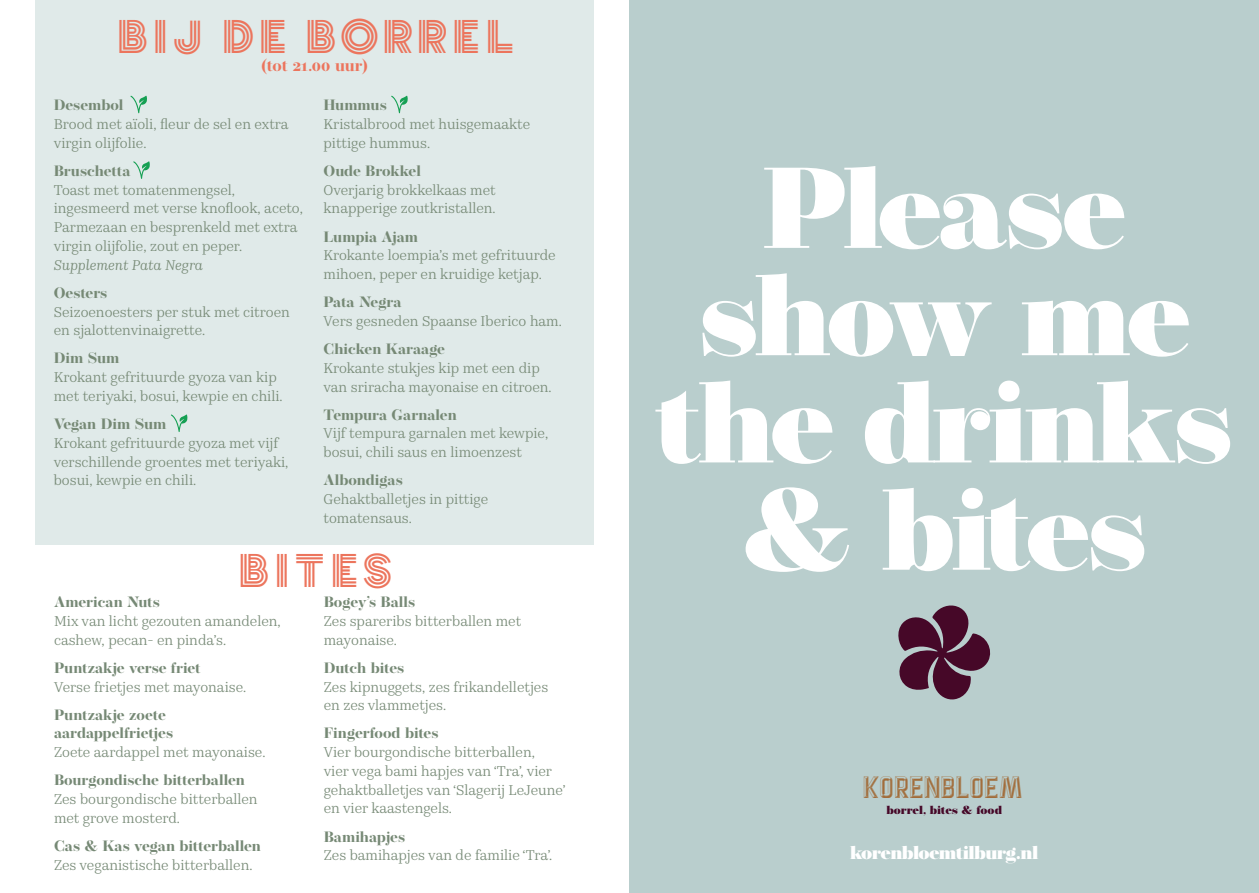
<style>
.page{position:relative;width:1259px;height:893px;background:#fff}
.page>*{position:absolute;margin:0;border:0;box-sizing:border-box;transform-origin:0 0}
.t1{font:900 114.45px/107.2px "Operetta 12";letter-spacing:-.03em;color:#fff;text-align:center}
.t2{font:45px "THESOCIAL";letter-spacing:.02em;color:#ec755d}
.t3{font:29.4px "Playerinnershadow";color:#a26c39}
.t4{font:900 18.45px "Operetta 12";letter-spacing:-.03em;color:#fff}
.t5{font:700 16.5px "Operetta 12";color:#ec755d}
.t6{font:700 15px/18.8px "Operetta 12";color:#768975}
.t7{font:14.25px/18.8px "Kazimir Text";color:#768975}
.t8{font:italic 14.25px "Kazimir Text";color:#768975}
.t9{font:900 11.55px "Operetta 12";color:#460828}
</style>
<div class="page">
<div style="left:36px;top:0;width:558px;height:544px;background:#e0eae9"></div>
<div style="left:629px;top:0;width:630px;height:893px;background:#b9cecd"></div>
<svg style="left:898px;top:605px;width:93px;height:95px"></svg>
<svg style="left:130px;top:96px;width:17px;height:17px"></svg>
<svg style="left:133px;top:161px;width:17px;height:18px"></svg>
<svg style="left:171px;top:414px;width:16px;height:18px"></svg>
<svg style="left:391px;top:96px;width:17px;height:17px"></svg>
<h2 class="t2" style="left:114px;top:17px;width:402px">BIJ DE BORREL</h2>
<p class="t5" style="left:261px;top:56px;width:109px">(tot 21.00 uur)</p>
<p class="t6" style="left:54px;top:96px;width:71px">Desembol</p>
<p class="t7" style="left:54px;top:114px;width:236px">Brood met aïoli, fleur de sel en extra virgin olijfolie.</p>
<p class="t6" style="left:54px;top:161px;width:78px">Bruschetta</p>
<p class="t7" style="left:54px;top:179px;width:251px">Toast met tomatenmengsel, ingesmeerd met verse knoflook, aceto, Parmezaan en besprenkeld met extra virgin olijfolie, zout en peper.</p>
<p class="t8" style="left:54px;top:254px;width:151px">Supplement Pata Negra</p>
<p class="t6" style="left:54px;top:283px;width:55px">Oesters</p>
<p class="t7" style="left:54px;top:301px;width:237px">Seizoenoesters per stuk met citroen en sjalottenvinaigrette.</p>
<p class="t6" style="left:54px;top:349px;width:67px">Dim Sum</p>
<p class="t7" style="left:54px;top:367px;width:230px">Krokant gefrituurde gyoza van kip met teriyaki, bosui, kewpie en chili.</p>
<p class="t6" style="left:54px;top:414px;width:114px">Vegan Dim Sum</p>
<p class="t7" style="left:54px;top:433px;width:236px">Krokant gefrituurde gyoza met vijf verschillende groentes met teriyaki, bosui, kewpie en chili.</p>
<p class="t6" style="left:323px;top:96px;width:65px">Hummus</p>
<p class="t7" style="left:323px;top:114px;width:208px">Kristalbrood met huisgemaakte pittige hummus.</p>
<p class="t6" style="left:323px;top:161px;width:99px">Oude Brokkel</p>
<p class="t7" style="left:323px;top:179px;width:174px">Overjarig brokkelkaas met knapperige zoutkristallen.</p>
<p class="t6" style="left:323px;top:227px;width:96px">Lumpia Ajam</p>
<p class="t7" style="left:323px;top:245px;width:233px">Krokante loempia’s met gefrituurde mihoen, peper en kruidige ketjap.</p>
<p class="t6" style="left:323px;top:293px;width:79px">Pata Negra</p>
<p class="t7" style="left:323px;top:311px;width:240px">Vers gesneden Spaanse Iberico ham.</p>
<p class="t6" style="left:323px;top:339px;width:123px">Chicken Karaage</p>
<p class="t7" style="left:323px;top:358px;width:230px">Krokante stukjes kip met een dip van sriracha mayonaise en citroen.</p>
<p class="t6" style="left:323px;top:405px;width:135px">Tempura Garnalen</p>
<p class="t7" style="left:323px;top:423px;width:226px">Vijf tempura garnalen met kewpie, bosui, chili saus en limoenzest</p>
<p class="t6" style="left:323px;top:471px;width:81px">Albondigas</p>
<p class="t7" style="left:323px;top:489px;width:166px">Gehaktballetjes in pittige tomatensaus.</p>
<h2 class="t2" style="left:235px;top:552px;width:160px">BITES</h2>
<p class="t6" style="left:54px;top:593px;width:107px">American Nuts</p>
<p class="t7" style="left:54px;top:611px;width:228px">Mix van licht gezouten amandelen, cashew, pecan- en pinda’s.</p>
<p class="t6" style="left:54px;top:658px;width:148px">Puntzakje verse friet</p>
<p class="t7" style="left:54px;top:676px;width:194px">Verse frietjes met mayonaise.</p>
<p class="t6" style="left:54px;top:705px;width:121px">Puntzakje zoete aardappelfrietjes</p>
<p class="t7" style="left:54px;top:742px;width:213px">Zoete aardappel met mayonaise.</p>
<p class="t6" style="left:54px;top:771px;width:192px">Bourgondische bitterballen</p>
<p class="t7" style="left:54px;top:789px;width:205px">Zes bourgondische bitterballen met grove mosterd.</p>
<p class="t6" style="left:54px;top:836px;width:208px">Cas &amp; Kas vegan bitterballen</p>
<p class="t7" style="left:54px;top:854px;width:200px">Zes veganistische bitterballen.</p>
<p class="t6" style="left:324px;top:593px;width:93px">Bogey’s Balls</p>
<p class="t7" style="left:324px;top:611px;width:199px">Zes spareribs bitterballen met mayonaise.</p>
<p class="t6" style="left:324px;top:658px;width:82px">Dutch bites</p>
<p class="t7" style="left:324px;top:676px;width:226px">Zes kipnuggets, zes frikandelletjes en zes vlammetjes.</p>
<p class="t6" style="left:324px;top:724px;width:116px">Fingerfood bites</p>
<p class="t7" style="left:324px;top:742px;width:243px">Vier bourgondische bitterballen,<br>vier vega bami hapjes van ‘Tra’, vier gehaktballetjes van ‘Slagerij LeJeune’ en vier kaastengels.</p>
<p class="t6" style="left:324px;top:827px;width:83px">Bamihapjes</p>
<p class="t7" style="left:324px;top:845px;width:230px">Zes bamihapjes van de familie ‘Tra’.</p>
<h1 class="t1" style="left:655px;top:155px;width:580px">Please show me the drinks &amp; bites</h1>
<h3 class="t3" style="left:864px;top:770px;width:162px">KORENBLOEM</h3>
<p class="t9" style="left:886px;top:803px;width:117px">borrel, bites &amp; food</p>
<p class="t4" style="left:850px;top:842px;width:190px">korenbloemtilburg.nl</p>
</div>
